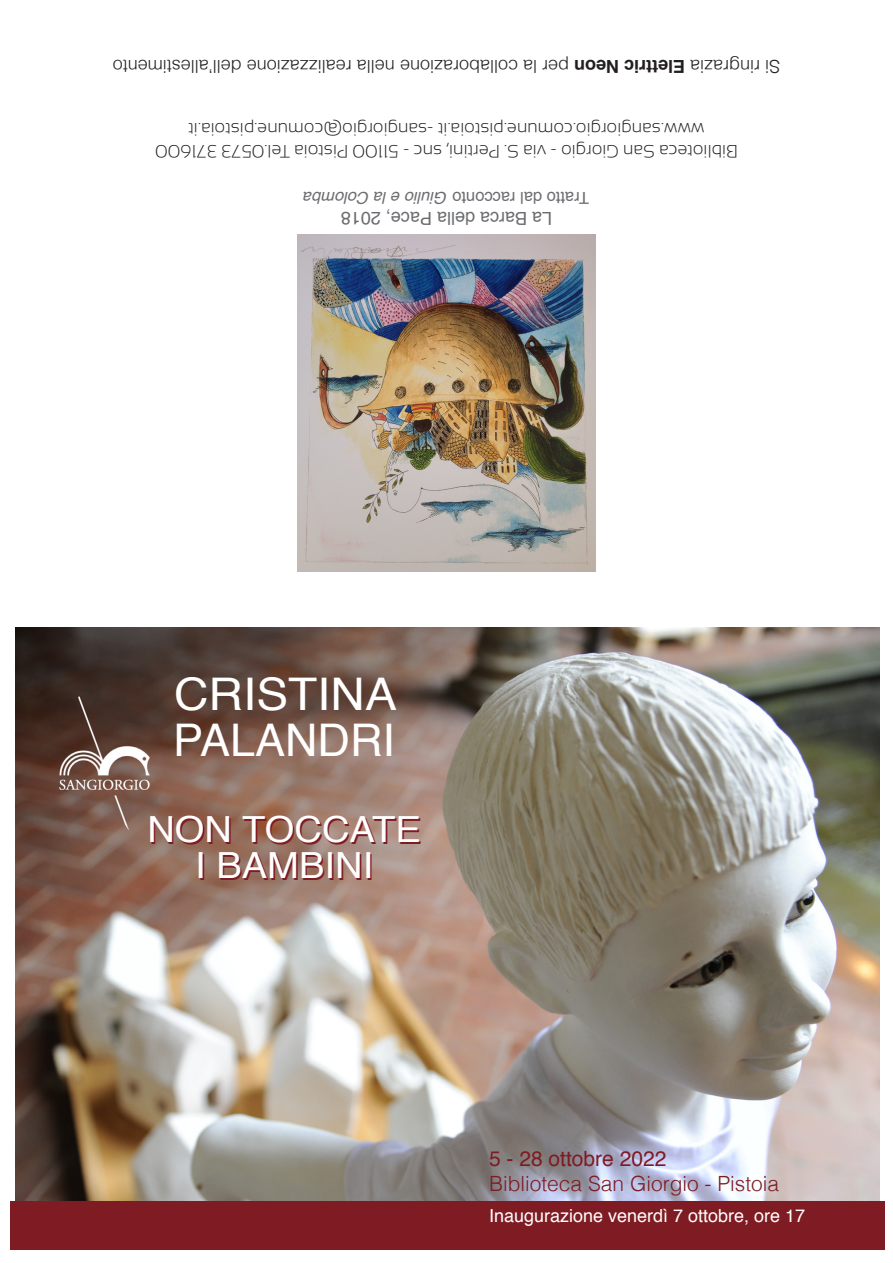
<style>
.page{position:relative;width:893px;height:1263px;background:#fff}
.page>*{position:absolute;margin:0;border:0;box-sizing:border-box;transform-origin:0 0}
.t1{font:45px "Helvetica";color:#fff;scale:1.06 1}
.t2{font:45px "Helvetica";color:#fff}
.t3{font:36px "Helvetica";color:#fff;scale:1.06 1}
.t4{font:300 21px "Helvetica";color:#7f1b22}
.t5{font:21px "Helvetica";color:#7f1b22}
.t6{font:300 18px "Sansation";color:#231f20}
.t7{font:300 18px "Helvetica";color:#231f20}
.t8{font:18px "Helvetica";color:#fff}
.t9{font:18px "Helvetica";color:#6c6d70}
.t10{font:16.5px "Helvetica";color:#6c6d70}
.s1{font-weight:700}
.s2{font-style:italic}
</style>
<div class="page">
<img style="left:15px;top:627px;width:864px;height:574px">
<img style="left:54px;top:691px;width:102px;height:142px">
<img style="left:298px;top:234px;width:297px;height:338px">
<div style="left:10px;top:1201px;width:874px;height:49px;background:#7f1b22"></div>
<p class="t7" style="left:780px;top:81px;width:669px;rotate:-180deg">Si ringrazia <span class="s1">Elettric Neon</span> per la collaborazione nella realizzazione dell’allestimento</p>
<p class="t6" style="left:705px;top:139px;width:518px;rotate:-180deg">www.sangiorgio.comune.pistoia.it -sangiorgio@comune.pistoia.it</p>
<p class="t6" style="left:738px;top:161px;width:584px;rotate:-180deg">Biblioteca San Giorgio - via S. Pertini, snc - 51100 Pistoia Tel.0573 371600</p>
<p class="t10" style="left:589px;top:211px;width:287px;rotate:-180deg">Tratto dal racconto <span class="s2">Giulio e la Colomba</span></p>
<p class="t9" style="left:552px;top:232px;width:213px;rotate:-180deg">La Barca della Pace, 2018</p>
<p class="t1" style="left:174px;top:659px;width:212px">CRISTINA</p>
<p class="t2" style="left:173px;top:706px;width:223px">PALANDRI</p>
<p class="t3" style="left:147px;top:802px;width:260px">NON TOCCATE</p>
<p class="t3" style="left:195px;top:838px;width:170px">I BAMBINI</p>
<p class="t5" style="left:489px;top:1142px;width:179px">5 - 28 ottobre 2022</p>
<p class="t4" style="left:489px;top:1166px;width:292px">Biblioteca San Giorgio - Pistoia</p>
<p class="t8" style="left:489px;top:1202px;width:318px">Inaugurazione venerdì 7 ottobre, ore 17</p>
</div>
